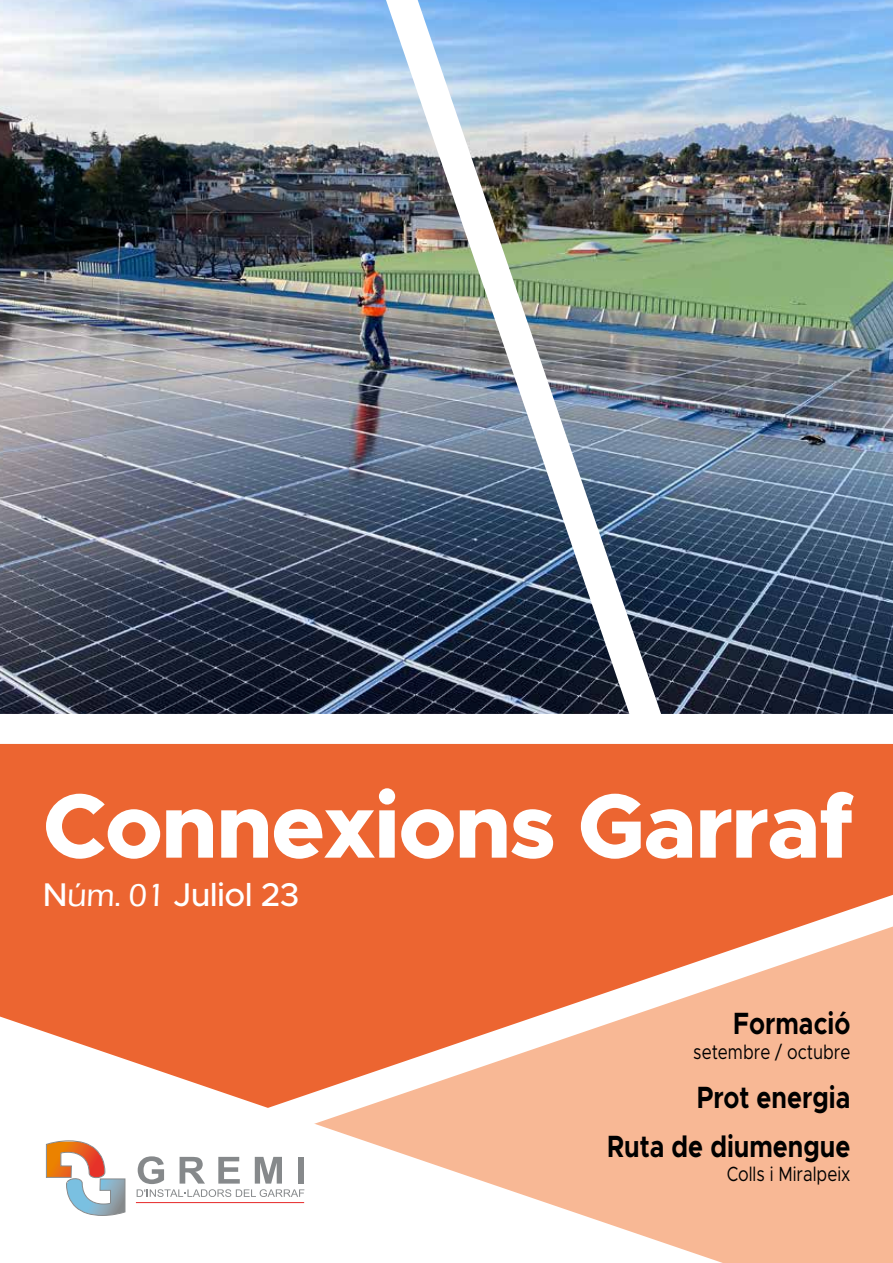
<style>
.page{position:relative;width:893px;height:1263px;background:#fff}
.page>*{position:absolute;margin:0;border:0;box-sizing:border-box;transform-origin:0 0}
.t1{font:800 91.5px "Metropolis";letter-spacing:-.02em;color:#fff}
.t2{font:500 33px "Metropolis";letter-spacing:-.02em;color:#fff}
.t3{font:700 30.9px/49.1px "Metropolis";color:#000;text-align:right;scale:.82 1}
.t4{font:20.55px "Metropolis";color:#000;scale:.82 1}
.s1{font-family:"Eras ITC"}
</style>
<div class="page">
<div style="left:0;top:744px;width:893px;height:182px;background:#ec6531"></div>
<svg style="left:0;top:926px;width:893px;height:337px"></svg>
<svg style="left:0;top:1016px;width:723px;height:247px"></svg>
<img style="left:0;top:0;width:418px;height:714px">
<img style="left:418px;top:0;width:475px;height:714px">
<svg style="left:46px;top:1140px;width:79px;height:76px"></svg>
<hr style="left:136px;top:1202px;width:168px;height:1px;background:#e62929">
<svg style="left:137px;top:1156px;width:167px;height:41px"></svg>
<div style="left:298px;top:1157px;width:6px;height:26px;background:#86898b"></div>
<h1 class="t1" style="left:43px;top:785px;width:813px">Connexions Garraf</h1>
<p class="t2" style="left:43px;top:879px;width:258px">N<span class="s1">úm. 01</span> Juliol 23</p>
<p class="t3" style="left:733px;top:1000px;width:145px">Formació</p>
<p class="t4" style="left:693px;top:1042px;width:193px">setembre / octubre</p>
<p class="t3" style="left:607px;top:1074px;width:298px">Prot energia<br>Ruta de diumengue</p>
<p class="t4" style="left:727px;top:1165px;width:152px">Colls i Miralpeix</p>
</div>
